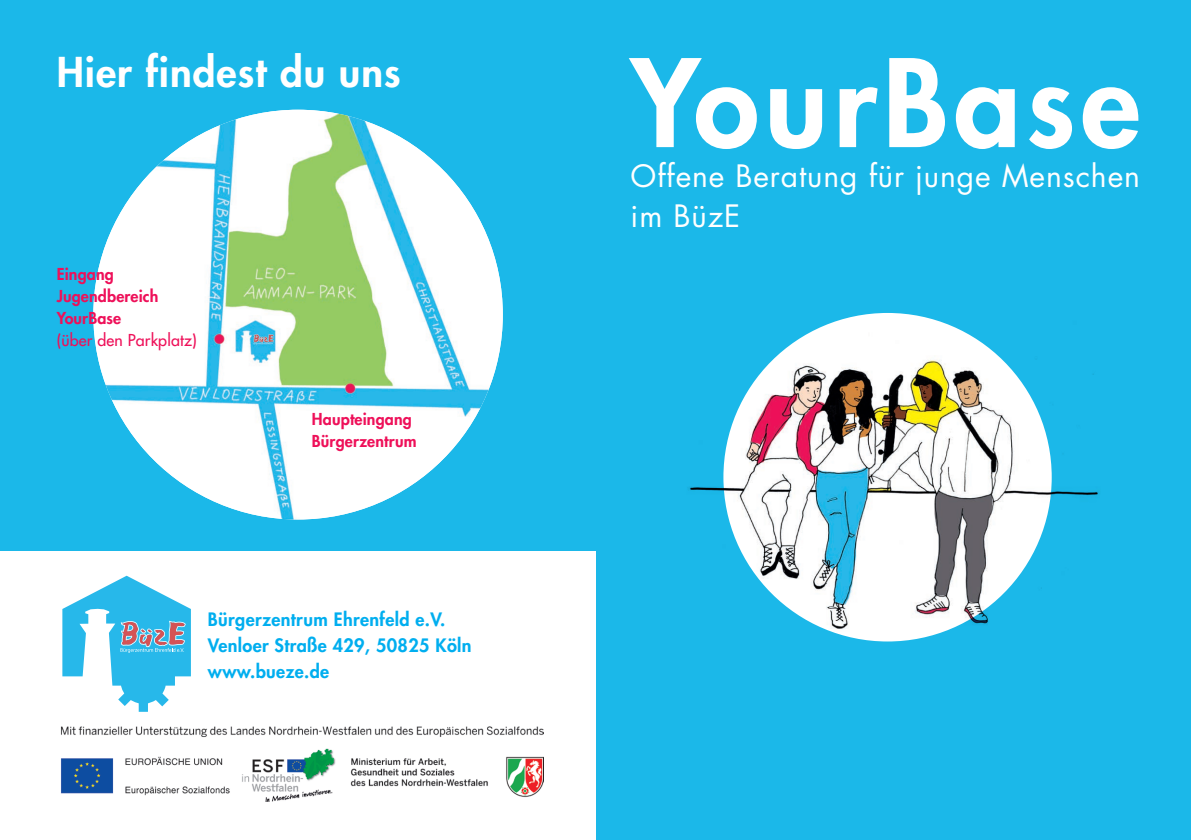
<style>
.page{position:relative;width:1191px;height:840px;background:#fff}
.page>*{position:absolute;margin:0;border:0;box-sizing:border-box;transform-origin:0 0}
.t1{font:800 118px "Futura Std";letter-spacing:.05em;color:#fff}
.t2{font:800 40px "Futura Std";letter-spacing:.025em;color:#fff}
.t3{font:30px/40px "Futura Std";letter-spacing:.03em;color:#fff}
.t4{font:800 18px/26px "Futura Std";letter-spacing:.02em;color:#00aeef}
.t5{font:800 16px/22px "Futura Std";letter-spacing:.01em;color:#ee1059}
.t6{font:500 16px "Futura Std";letter-spacing:.01em;color:#ee1059}
</style>
<div class="page">
<div style="left:0;top:0;width:1191px;height:839px;background:#1bb8e9"></div>
<img style="left:688px;top:319px;width:411px;height:312px">
<div style="left:0;top:551px;width:595px;height:288px;background:#fff"></div>
<svg style="left:62px;top:575px;width:129px;height:136px"></svg>
<img style="left:93px;top:110px;width:410px;height:409px;border-radius:205px">
<img style="left:61px;top:726px;width:482px;height:75px">
<h2 class="t2" style="left:57px;top:47px;width:345px">Hier findest du uns</h2>
<p class="t5" style="left:57px;top:263px;width:103px">Eingang<br>Jugendbereich<br>YourBase</p>
<p class="t6" style="left:57px;top:330px;width:142px">(über den Parkplatz)</p>
<p class="t5" style="left:312px;top:408px;width:106px">Haupteingang<br>Bürgerzentrum</p>
<p class="t4" style="left:208px;top:605px;width:265px">Bürgerzentrum Ehrenfeld e.V.<br>Venloer Straße 429, 50825 Köln www.bueze.de</p>
<h1 class="t1" style="left:630px;top:29px;width:511px">YourBase</h1>
<h3 class="t3" style="left:630px;top:156px;width:511px">Offene Beratung für junge Menschen im BüzE</h3>
</div>
